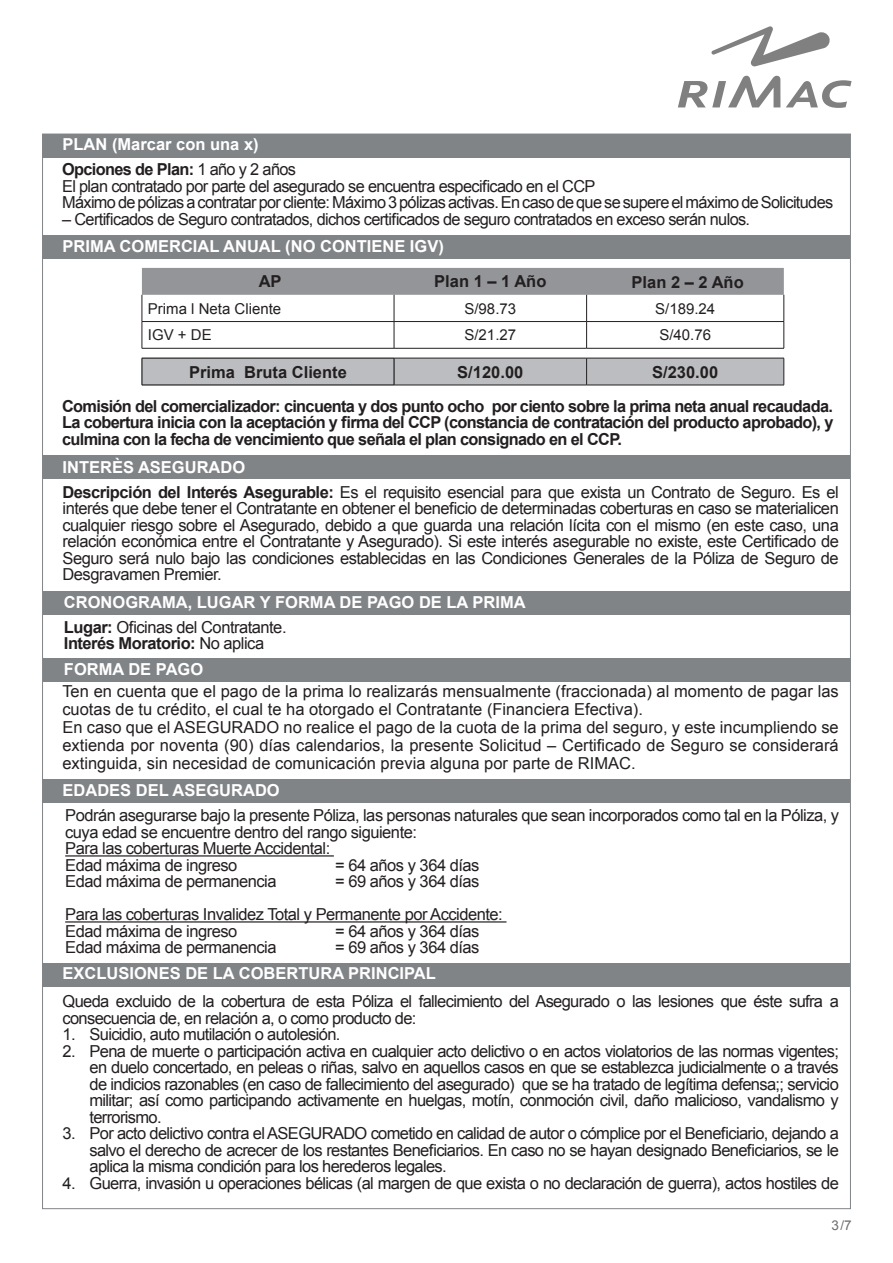
<style>
.page{position:relative;width:893px;height:1263px;background:#fff}
.page>*{position:absolute;margin:0;border:0;box-sizing:border-box;transform-origin:0 0}
.t1{font:16.5px/16.5px "Arial";letter-spacing:-.03em;color:#231f20;text-align:justify}
.t2{font:700 16.5px/16.5px "Arial";letter-spacing:-.04em;color:#231f20}
.t3{font:700 16.5px "Arial";color:#fff}
.t4{font:16.5px/18px "Arial";color:#231f20}
.t5{font:700 16.5px "Arial";color:#231f20}
.t6{font:15px "Arial";color:#231f20}
.t7{font:13.5px "Arial";color:#6c6d70}
.s1{font-weight:400}
.s2{font-weight:700}
</style>
<div class="page">
<svg style="left:711px;top:26px;width:119px;height:41px"></svg>
<svg style="left:678px;top:76px;width:174px;height:32px"></svg>
<div style="left:43px;top:235px;width:807px;height:24px;background:#818487"></div>
<div style="left:43px;top:134px;width:807px;height:23px;background:#818487"></div>
<hr style="left:394px;top:348px;width:193px;height:1px;background:#231f20">
<hr style="left:587px;top:348px;width:197px;height:1px;background:#231f20">
<svg style="left:142px;top:268px;width:643px;height:80px"></svg>
<hr style="left:142px;top:348px;width:252px;height:1px;background:#231f20">
<hr style="left:394px;top:385px;width:193px;height:1px;background:#231f20">
<hr style="left:587px;top:385px;width:197px;height:1px;background:#231f20">
<svg style="left:142px;top:358px;width:643px;height:27px;background:#b4b5b8"></svg>
<hr style="left:142px;top:385px;width:252px;height:1px;background:#000">
<div style="left:43px;top:456px;width:807px;height:23px;background:#818487"></div>
<div style="left:43px;top:591px;width:808px;height:23px;background:#818487"></div>
<div style="left:43px;top:658px;width:808px;height:23px;background:#818487"></div>
<div style="left:43px;top:779px;width:807px;height:23px;background:#818487"></div>
<hr style="left:65px;top:855px;width:269px;height:1px;background:#231f20">
<hr style="left:65px;top:921px;width:441px;height:1px;background:#231f20">
<div style="left:43px;top:963px;width:807px;height:23px;background:#818487"></div>
<p class="t3" style="left:63px;top:133px;width:198px">PLAN (Marcar con una x)</p>
<p class="t2" style="left:62px;top:161px;width:235px">Opciones de Plan: <span class="s1">1 año y 2 años</span></p>
<p class="t1" style="left:62px;top:178px;width:535px">El plan contratado por parte del asegurado se encuentra especificado en el CCP</p>
<p class="t1" style="left:62px;top:194px;width:773px">Máximo de pólizas a contratar por cliente: Máximo 3 pólizas activas. En caso de que se supere el máximo de Solicitudes</p>
<p class="t1" style="left:62px;top:211px;width:689px">– Certificados de Seguro contratados, dichos certificados de seguro contratados en exceso serán nulos.</p>
<p class="t3" style="left:63px;top:235px;width:383px">PRIMA COMERCIAL ANUAL (NO CONTIENE IGV)</p>
<p class="t2" style="left:259px;top:274px;width:24px">AP</p>
<p class="t2" style="left:434px;top:274px;width:114px">Plan 1 – 1 Año</p>
<p class="t2" style="left:632px;top:274px;width:114px">Plan 2 – 2 Año</p>
<p class="t6" style="left:148px;top:299px;width:135px">Prima l Neta Cliente</p>
<p class="t6" style="left:464px;top:299px;width:53px">S/98.73</p>
<p class="t6" style="left:655px;top:299px;width:62px">S/189.24</p>
<p class="t6" style="left:148px;top:325px;width:65px">IGV + DE</p>
<p class="t6" style="left:464px;top:325px;width:53px">S/21.27</p>
<p class="t6" style="left:659px;top:325px;width:53px">S/40.76</p>
<p class="t5" style="left:189px;top:361px;width:159px">Prima Bruta Cliente</p>
<p class="t2" style="left:457px;top:364px;width:68px">S/120.00</p>
<p class="t2" style="left:652px;top:364px;width:68px">S/230.00</p>
<p class="t2" style="left:62px;top:398px;width:772px">Comisión del comercializador: cincuenta y dos punto ocho por ciento sobre la prima neta anual recaudada.</p>
<p class="t2" style="left:62px;top:415px;width:773px">La cobertura inicia con la aceptación y firma del CCP (constancia de contratación del producto aprobado), y culmina con la fecha de vencimiento que señala el plan consignado en el CCP.</p>
<p class="t3" style="left:63px;top:456px;width:184px">INTERÈS ASEGURADO</p>
<p class="t1" style="left:63px;top:484px;width:778px"><span class="s2">Descripción del Interés Asegurable:</span> Es el requisito esencial para que exista un Contrato de Seguro. Es el interés que debe tener el Contratante en obtener el beneficio de determinadas coberturas en caso se materialicen cualquier riesgo sobre el Asegurado, debido a que guarda una relación lícita con el mismo (en este caso, una relación económica entre el Contratante y Asegurado). Si este interés asegurable no existe, este Certificado de Seguro será nulo bajo las condiciones establecidas en las Condiciones Generales de la Póliza de Seguro de Desgravamen Premier.</p>
<p class="t3" style="left:64px;top:592px;width:463px">CRONOGRAMA, LUGAR Y FORMA DE PAGO DE LA PRIMA</p>
<p class="t1" style="left:64px;top:619px;width:224px"><span class="s2">Lugar:</span> Oficinas del Contratante.</p>
<p class="t2" style="left:64px;top:636px;width:202px">Interés Moratorio: <span class="s1">No aplica</span></p>
<p class="t3" style="left:64px;top:659px;width:141px">FORMA DE PAGO</p>
<p class="t4" style="left:62px;top:682px;width:778px">Ten en cuenta que el pago de la prima lo realizarás mensualmente (fraccionada) al momento de pagar las cuotas de tu crédito, el cual te ha otorgado el Contratante (Financiera Efectiva).</p>
<p class="t1" style="left:62px;top:718px;width:778px;line-height:18px">En caso que el ASEGURADO no realice el pago de la cuota de la prima del seguro, y este incumpliendo se extienda por noventa (90) días calendarios, la presente Solicitud – Certificado de Seguro se considerará extinguida, sin necesidad de comunicación previa alguna por parte de RIMAC.</p>
<p class="t3" style="left:63px;top:779px;width:219px">EDADES DEL ASEGURADO</p>
<p class="t1" style="left:65px;top:807px;width:775px">Podrán asegurarse bajo la presente Póliza, las personas naturales que sean incorporados como tal en la Póliza, y cuya edad se encuentre dentro del rango siguiente:</p>
<p class="t1" style="left:65px;top:840px;width:267px">Para las coberturas Muerte Accidental:</p>
<p class="t1" style="left:65px;top:857px;width:174px">Edad máxima de ingreso</p>
<p class="t1" style="left:335px;top:857px;width:146px">= 64 años y 364 días</p>
<p class="t1" style="left:65px;top:873px;width:213px">Edad máxima de permanencia</p>
<p class="t1" style="left:335px;top:873px;width:146px">= 69 años y 364 días</p>
<p class="t1" style="left:65px;top:906px;width:439px">Para las coberturas Invalidez Total y Permanente por Accidente:</p>
<p class="t1" style="left:65px;top:923px;width:174px">Edad máxima de ingreso</p>
<p class="t1" style="left:335px;top:923px;width:146px">= 64 años y 364 días</p>
<p class="t1" style="left:65px;top:939px;width:213px">Edad máxima de permanencia</p>
<p class="t1" style="left:335px;top:939px;width:146px">= 69 años y 364 días</p>
<p class="t3" style="left:63px;top:963px;width:375px">EXCLUSIONES DE LA COBERTURA PRINCIPAL</p>
<p class="t1" style="left:63px;top:993px;width:778px">Queda excluido de la cobertura de esta Póliza el fallecimiento del Asegurado o las lesiones que éste sufra a consecuencia de, en relación a, o como producto de:</p>
<p class="t1" style="left:63px;top:1026px;width:279px">1. Suicidio, auto mutilación o autolesión.</p>
<p class="t1" style="left:90px;top:1043px;width:751px;text-indent:-27px">2. Pena de muerte o participación activa en cualquier acto delictivo o en actos violatorios de las normas vigentes; en duelo concertado, en peleas o riñas, salvo en aquellos casos en que se establezca judicialmente o a través de indicios razonables (en caso de fallecimiento del asegurado) que se ha tratado de legítima defensa;; servicio militar; así como participando activamente en huelgas, motín, conmoción civil, daño malicioso, vandalismo y terrorismo.</p>
<p class="t1" style="left:90px;top:1125px;width:751px;text-indent:-27px">3. Por acto delictivo contra el ASEGURADO cometido en calidad de autor o cómplice por el Beneficiario, dejando a salvo el derecho de acrecer de los restantes Beneficiarios. En caso no se hayan designado Beneficiarios, se le aplica la misma condición para los herederos legales.</p>
<p class="t1" style="left:63px;top:1175px;width:778px">4. Guerra, invasión u operaciones bélicas (al margen de que exista o no declaración de guerra), actos hostiles de</p>
<p class="t7" style="left:832px;top:1217px;width:22px">3/7</p>
</div>
